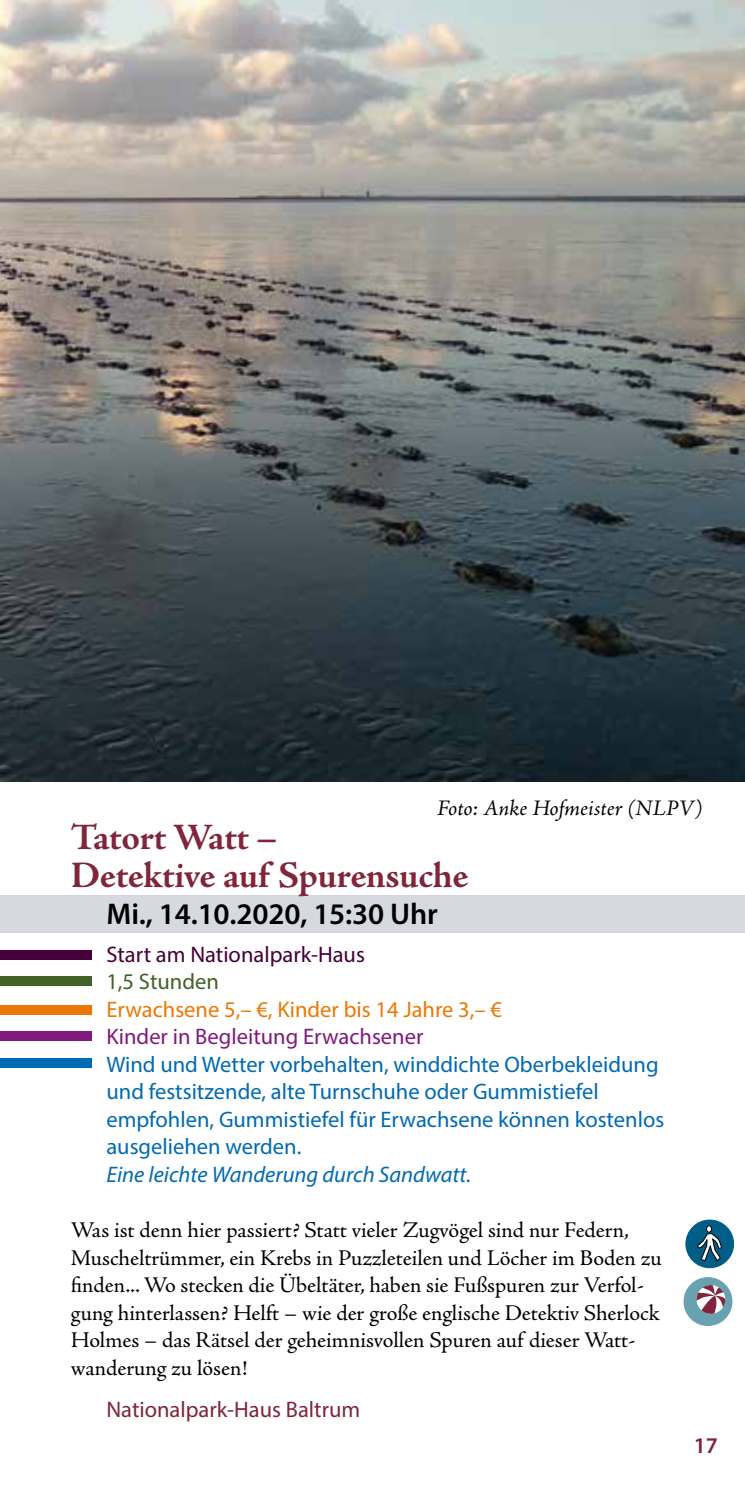
<style>
.page{position:relative;width:745px;height:1489px;background:#fff}
.page>*{position:absolute;margin:0;border:0;box-sizing:border-box;transform-origin:0 0}
.t1{font:700 37.5px/37.5px "Adobe Jenson Pro";letter-spacing:-.01em;color:#80253b}
.t2{font:600 30px "Myriad Pro";letter-spacing:-.005em;color:#000}
.t3{font:22.5px/27.5px "Adobe Jenson Pro";color:#000}
.t4{font:22.5px/27.5px "Myriad Pro";color:#006ab3}
.t5{font:22.5px "Myriad Pro";color:#ed7703}
.t6{font:italic 22.5px "Myriad Pro";color:#006ab3}
.t7{font:22.5px "Myriad Pro";color:#81197f}
.t8{font:italic 22.5px "Adobe Jenson Pro";color:#000}
.t9{font:22.5px "Myriad Pro";color:#450039}
.t10{font:22.5px "Myriad Pro";color:#80253b}
.t11{font:22.5px "Myriad Pro";color:#426128}
.t12{font:600 22.5px "Myriad Pro";color:#80253b}
</style>
<div class="page">
<img style="left:0;top:0;width:744px;height:781px">
<div style="left:0;top:895px;width:744px;height:37px;background:#d6d9e0"></div>
<div style="left:0;top:950px;width:92px;height:9px;background:#450039"></div>
<div style="left:0;top:1058px;width:92px;height:9px;background:#006ab3"></div>
<div style="left:0;top:1005px;width:92px;height:9px;background:#ed7703"></div>
<div style="left:0;top:976px;width:92px;height:9px;background:#426128"></div>
<div style="left:0;top:1031px;width:92px;height:9px;background:#81197f"></div>
<div style="left:685px;top:1219px;width:48px;height:48px;background:#005d86;border-radius:50%"></div>
<div style="left:685px;top:1219px;width:48px;height:49px;border:1px solid #005d86;border-radius:50%"></div>
<svg style="left:696px;top:1225px;width:26px;height:36px"></svg>
<div style="left:705px;top:1225px;width:6px;height:7px;border:1px solid #000;border-radius:50%"></div>
<div style="left:683px;top:1277px;width:48px;height:48px;background:#68a1af;border-radius:50%"></div>
<div style="left:683px;top:1277px;width:48px;height:48px;border:1px solid #68a1af;border-radius:50%"></div>
<svg style="left:696px;top:1284px;width:29px;height:30px"></svg>
<p class="t8" style="left:437px;top:794px;width:266px">Foto: Anke Hofmeister (NLPV)</p>
<h1 class="t1" style="left:71px;top:819px;width:399px">Tatort Watt –<br>Detektive auf Spurensuche</h1>
<h2 class="t2" style="left:106px;top:895px;width:332px">Mi., 14.10.2020, 15:30 Uhr</h2>
<p class="t9" style="left:106px;top:940px;width:260px">Start am Nationalpark-Haus</p>
<p class="t11" style="left:106px;top:967px;width:114px">1,5 Stunden</p>
<p class="t5" style="left:106px;top:995px;width:397px">Erwachsene 5,– €, Kinder bis 14 Jahre 3,– €</p>
<p class="t7" style="left:106px;top:1022px;width:318px">Kinder in Begleitung Erwachsener</p>
<p class="t4" style="left:106px;top:1050px;width:559px">Wind und Wetter vorbehalten, winddichte Oberbekleidung und festsitzende, alte Turnschuhe oder Gummistiefel empfohlen, Gummistiefel für Erwachsene können kostenlos ausgeliehen werden.</p>
<p class="t6" style="left:106px;top:1160px;width:366px">Eine leichte Wanderung durch Sandwatt.</p>
<p class="t3" style="left:71px;top:1216px;width:591px">Was ist denn hier passiert? Statt vieler Zugvögel sind nur Federn, Muscheltrümmer, ein Krebs in Puzzleteilen und Löcher im Boden zu finden... Wo stecken die Übeltäter, haben sie Fußspuren zur Verfol&shy;gung hinterlassen? Helft – wie der große englische Detektiv Sherlock Holmes – das Rätsel der geheimnisvollen Spuren auf dieser Watt&shy;wanderung zu lösen!</p>
<p class="t10" style="left:106px;top:1395px;width:255px">Nationalpark-Haus Baltrum</p>
<p class="t12" style="left:693px;top:1430px;width:26px">17</p>
</div>
